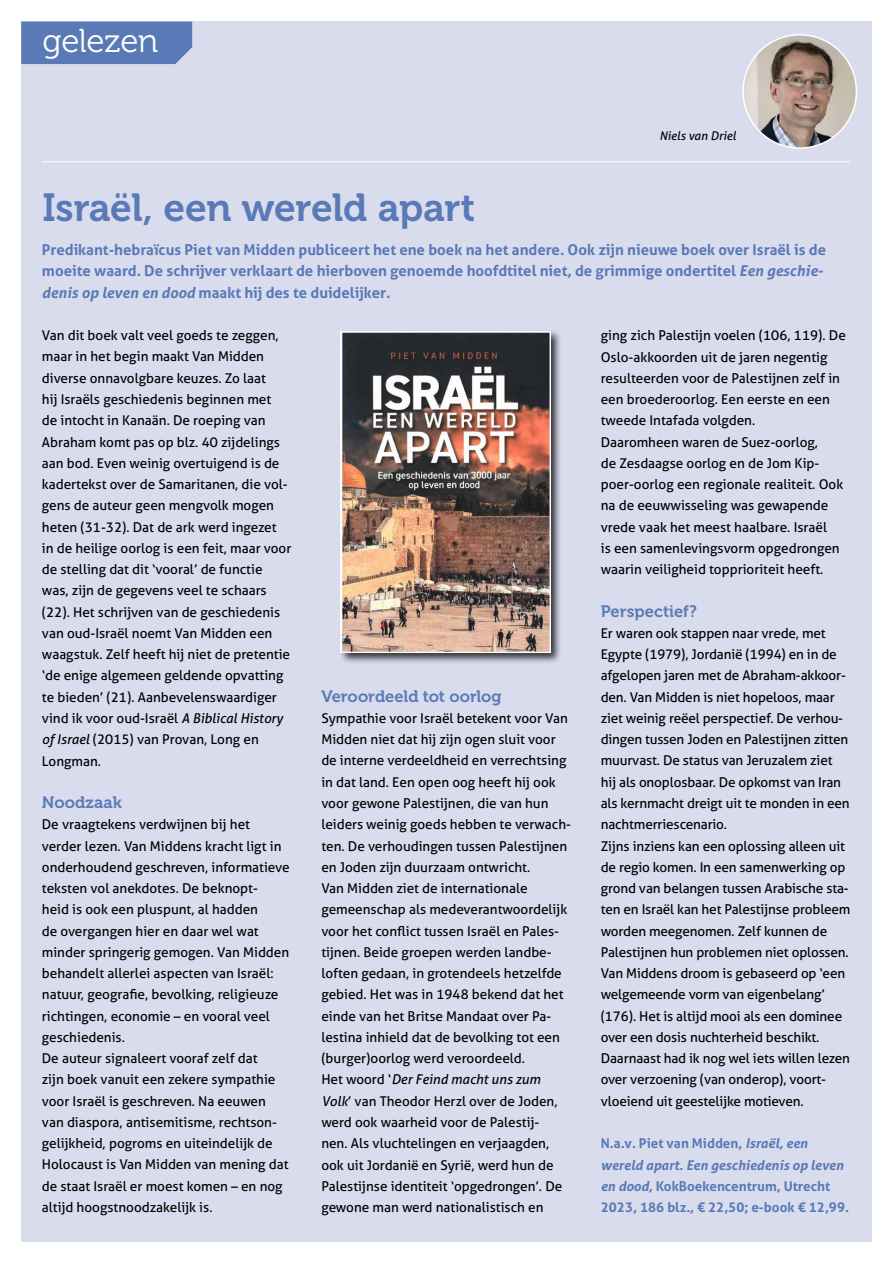
<style>
.page{position:relative;width:893px;height:1263px;background:#fff}
.page>*{position:absolute;margin:0;border:0;box-sizing:border-box;transform-origin:0 0}
.t1{font:39px "Museo 700";letter-spacing:-.01em;color:#5a7ab7}
.t2{font:33px "Museo 300";letter-spacing:-.01em;color:#fff}
.t3{font:16.5px "Museo 700";color:#5a7ab7}
.t4{font:700 15px/21.3px "Aller";color:#5a7ab7}
.t5{font:13.5px/21.3px "Aller";color:#000}
.t6{font:700 13.5px/21.3px "Aller";color:#5a7ab7}
.t7{font:italic 12px "Aller";color:#000}
.s1{font-style:italic}
</style>
<div class="page">
<div style="left:21px;top:22px;width:851px;height:1220px;background:#d9dced"></div>
<hr style="left:43px;top:161px;width:807px;height:1px;background:#fff">
<div style="left:339px;top:329px;width:223px;height:335px;background:#000;opacity:.75"></div>
<img style="left:341px;top:331px;width:209px;height:321px">
<div style="left:21px;top:22px;width:171px;height:42px;background:#5a7ab7"></div>
<img style="left:743px;top:35px;width:113px;height:113px;border-radius:57px">
<div style="left:742px;top:34px;width:115px;height:115px;border:2px solid #fff;border-radius:50%"></div>
<h2 class="t2" style="left:43px;top:23px;width:117px">gelezen</h2>
<p class="t7" style="left:659px;top:128px;width:78px">Niels van Driel</p>
<h1 class="t1" style="left:43px;top:185px;width:434px">Israël, een wereld apart</h1>
<p class="t4" style="left:42px;top:239px;width:786px">Predikant-hebraïcus Piet van Midden publiceert het ene boek na het andere. Ook zijn nieuwe boek over Israël is de moeite waard. De schrijver verklaart de hierboven genoemde hoofdtitel niet, de grimmige ondertitel <span class="s1">Een geschie&shy;denis op leven en dood</span> maakt hij des te duidelijker.</p>
<p class="t5" style="left:42px;top:325px;width:251px">Van dit boek valt veel goeds te zeggen, maar in het begin maakt Van Midden diverse onnavolgbare keuzes. Zo laat<br>hij Israëls geschiedenis beginnen met<br>de intocht in Kanaän. De roeping van Abraham komt pas op blz. 40 zijdelings aan bod. Even weinig overtuigend is de kadertekst over de Samaritanen, die vol&shy;gens de auteur geen mengvolk mogen heten (31-32). Dat de ark werd ingezet in de heilige oorlog is een feit, maar voor de stelling dat dit ‘vooral’ de functie was, zijn de gegevens veel te schaars (22). Het schrijven van de geschiedenis van oud-Israël noemt Van Midden een waagstuk. Zelf heeft hij niet de pretentie ‘de enige algemeen geldende opvatting te bieden’ (21). Aanbevelenswaardiger vind ik voor oud-Israël <span class="s1">A Biblical History of Israel</span> (2015) van Provan, Long en Longman.</p>
<p class="t3" style="left:42px;top:793px;width:81px">Noodzaak</p>
<p class="t5" style="left:42px;top:814px;width:249px">De vraagtekens verdwijnen bij het verder lezen. Van Middens kracht ligt in onderhoudend geschreven, informatieve teksten vol anekdotes. De beknopt-<br>heid is ook een pluspunt, al hadden<br>de overgangen hier en daar wel wat minder springerig gemogen. Van Midden behandelt allerlei aspecten van Israël: natuur, geografie, bevolking, religieuze richtingen, economie – en vooral veel geschiedenis.<br>De auteur signaleert vooraf zelf dat<br>zijn boek vanuit een zekere sympathie voor Israël is geschreven. Na eeuwen van diaspora, antisemitisme, rechtson&shy;gelijkheid, pogroms en uiteindelijk de Holocaust is Van Midden van mening dat de staat Israël er moest komen – en nog altijd hoogstnoodzakelijk is.</p>
<p class="t5" style="left:601px;top:325px;width:247px">ging zich Palestijn voelen (106, 119). De Oslo-akkoorden uit de jaren negentig resulteerden voor de Palestijnen zelf in een broederoorlog. Een eerste en een tweede Intafada volgden.<br>Daaromheen waren de Suez-oorlog,<br>de Zesdaagse oorlog en de Jom Kip&shy;poer-oorlog een regionale realiteit. Ook na de eeuwwisseling was gewapende vrede vaak het meest haalbare. Israël<br>is een samenlevingsvorm opgedrongen waarin veiligheid topprioriteit heeft.</p>
<p class="t3" style="left:601px;top:602px;width:98px">Perspectief?</p>
<p class="t5" style="left:601px;top:622px;width:251px">Er waren ook stappen naar vrede, met Egypte (1979), Jordanië (1994) en in de afgelopen jaren met de Abraham-akkoor&shy;den. Van Midden is niet hopeloos, maar ziet weinig reëel perspectief. De verhou&shy;dingen tussen Joden en Palestijnen zitten muurvast. De status van Jeruzalem ziet hij als onoplosbaar. De opkomst van Iran als kernmacht dreigt uit te monden in een nachtmerriescenario.<br>Zijns inziens kan een oplossing alleen uit de regio komen. In een samenwerking op grond van belangen tussen Arabische sta&shy;ten en Israël kan het Palestijnse probleem worden meegenomen. Zelf kunnen de Palestijnen hun problemen niet oplossen.<br>Van Middens droom is gebaseerd op ‘een welgemeende vorm van eigenbelang’ (176). Het is altijd mooi als een dominee over een dosis nuchterheid beschikt.<br>Daarnaast had ik nog wel iets willen lezen over verzoening (van onderop), voort&shy;vloeiend uit geestelijke motieven.</p>
<p class="t6" style="left:601px;top:1132px;width:250px">N.a.v. Piet van Midden, <span class="s1">Israël, een wereld apart. Een geschiedenis op leven en dood,</span> KokBoekencentrum, Utrecht 2023, 186 blz., € 22,50; e-book € 12,99.</p>
<p class="t3" style="left:321px;top:687px;width:182px">Veroordeeld tot oorlog</p>
<p class="t5" style="left:321px;top:707px;width:251px">Sympathie voor Israël betekent voor Van Midden niet dat hij zijn ogen sluit voor de interne verdeeldheid en verrechtsing in dat land. Een open oog heeft hij ook voor gewone Palestijnen, die van hun leiders weinig goeds hebben te verwach&shy;ten. De verhoudingen tussen Palestijnen en Joden zijn duurzaam ontwricht.<br>Van Midden ziet de internationale gemeenschap als medeverantwoordelijk voor het conflict tussen Israël en Pales&shy;tijnen. Beide groepen werden landbe&shy;loften gedaan, in grotendeels hetzelfde gebied. Het was in 1948 bekend dat het einde van het Britse Mandaat over Pa&shy;lestina inhield dat de bevolking tot een (burger)oorlog werd veroordeeld.<br>Het woord ‘<span class="s1">Der Feind macht uns zum Volk</span>’ van Theodor Herzl over de Joden, werd ook waarheid voor de Palestij-<br>nen. Als vluchtelingen en verjaagden, ook uit Jordanië en Syrië, werd hun de Palestijnse identiteit ‘opgedrongen’. De gewone man werd nationalistisch en</p>
</div>
